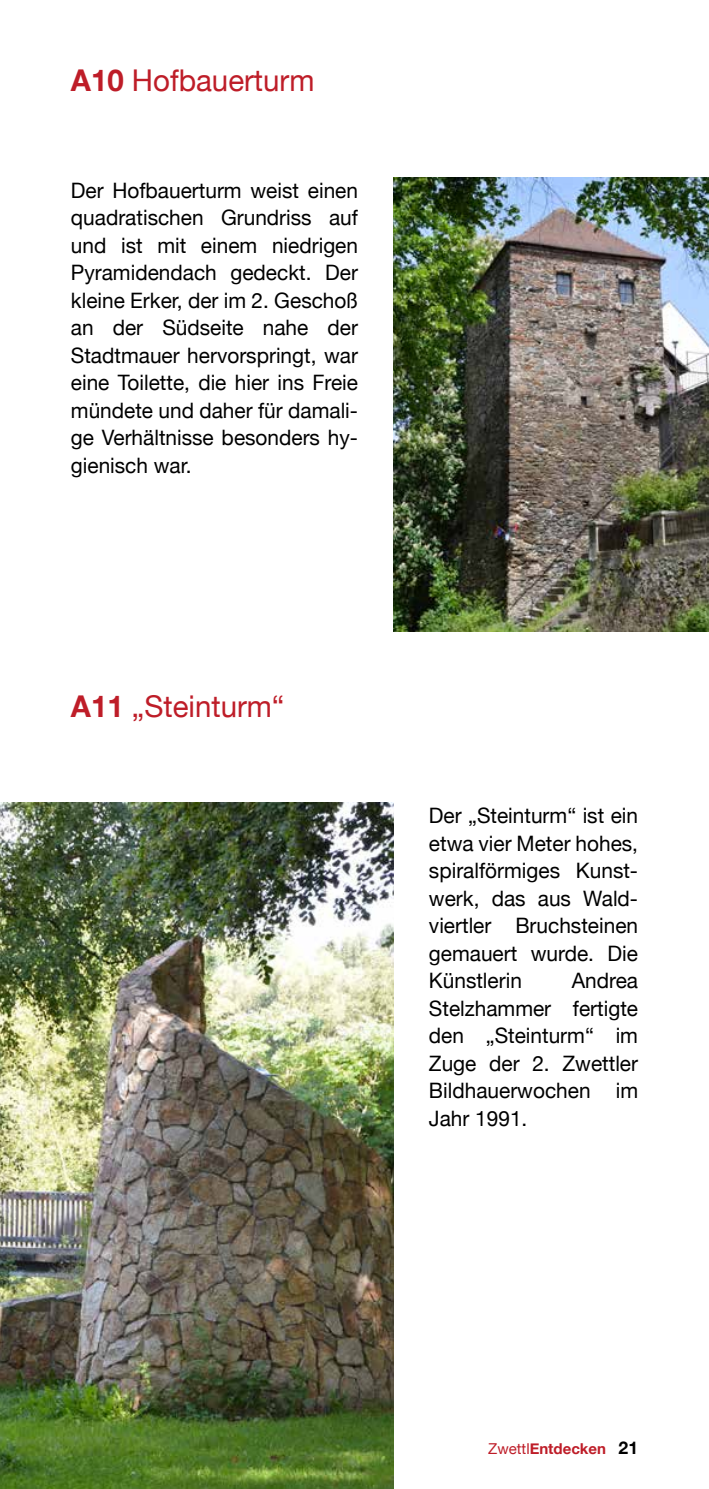
<style>
.page{position:relative;width:709px;height:1489px;background:#fff}
.page>*{position:absolute;margin:0;border:0;box-sizing:border-box;transform-origin:0 0}
.t1{font:30px "Helvetica Neue";color:#be1d28}
.t2{font:21.25px/27.5px "Helvetica Neue";color:#000;text-align:justify}
.t3{font:700 15px "Helvetica Neue";color:#be1d28}
.s1{font-weight:700}
.s2{font-weight:400}
.s3{font-size:17.5px;color:#000}
</style>
<div class="page">
<img style="left:393px;top:177px;width:316px;height:454px">
<img style="left:0;top:803px;width:393px;height:685px">
<h1 class="t1" style="left:71px;top:59px;width:245px"><span class="s1">A10</span> Hofbauerturm</h1>
<p class="t2" style="left:71px;top:177px;width:289px">Der Hofbauerturm weist einen quadratischen Grundriss auf und ist mit einem niedrigen Pyramidendach gedeckt. Der kleine Erker, der im 2. Geschoß an der Südseite nahe der Stadtmauer hervorspringt, war eine Toilette, die hier ins Freie mündete und daher für damali&shy;ge Verhältnisse besonders hy&shy;gienisch war.</p>
<h1 class="t1" style="left:71px;top:684px;width:215px"><span class="s1">A11</span> „Steinturm“</h1>
<p class="t2" style="left:429px;top:803px;width:211px">Der „Steinturm“ ist ein etwa vier Meter hohes, spiralförmiges Kunst&shy;werk, das aus Wald&shy;viertler Bruchsteinen gemauert wurde. Die Künstlerin</p>
<p class="t2" style="left:429px;top:968px;width:211px;text-indent:143px">Andrea Stelzhammer fertigte den „Steinturm“ im Zuge der 2. Zwettler Bildhauerwochen im Jahr 1991.</p>
<p class="t3" style="left:488px;top:1436px;width:151px"><span class="s2">Zwettl</span>Entdecken <span class="s3">21</span></p>
</div>
